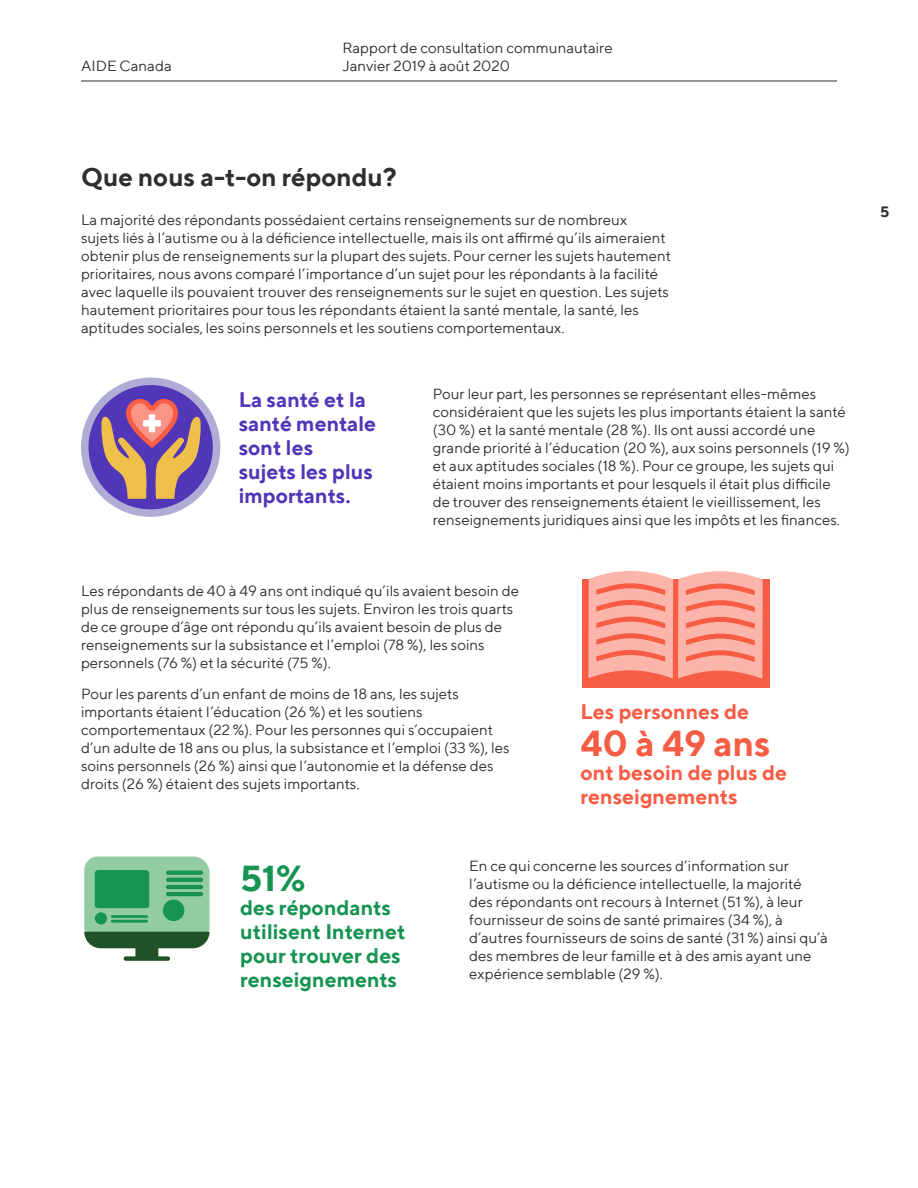
<style>
.page{position:relative;width:918px;height:1188px;background:#fff}
.page>*{position:absolute;margin:0;border:0;box-sizing:border-box;transform-origin:0 0}
.SUBHEAD_2{font:700 36px "TT Norms";color:#f75c45}
.SUBHEAD_2-2{font:700 36px "TT Norms";color:#179452}
.SUBHEAD_2-3{font:700 25.5px "TT Norms";color:#2e2e2e}
.SUBHEAD_2-4{font:700 21px/24px "TT Norms";color:#179452}
.SUBHEAD_2-5{font:700 21px/24px "TT Norms";color:#5236b8}
.SUBHEAD_2-6{font:700 21px/24px "TT Norms";color:#f75c45}
.BODY{font:15px/18px "TT Norms";color:#2e2e2e}
.t1{font:700 15px "TT Norms";color:#2e2e2e}
</style>
<div class="page">
<hr style="left:81px;top:81px;width:756px;height:1px;background:#2e2e2e">
<svg style="left:85px;top:381px;width:132px;height:132px;background:#6750be"></svg>
<div style="left:81px;top:378px;width:139px;height:139px;border:8px solid #afacd5;border-radius:50%"></div>
<svg style="left:101px;top:399px;width:100px;height:100px;background:#a87788"></svg>
<div style="left:124px;top:956px;width:46px;height:5px;background:#1f5327;border-radius:2px"></div>
<svg style="left:84px;top:857px;width:126px;height:91px;background:#5da877"></svg>
<div style="left:582px;top:580px;width:188px;height:108px;background:#f75c45"></div>
<svg style="left:588px;top:571px;width:175px;height:108px"></svg>
<p class="BODY" style="left:81px;top:57px;width:92px">AIDE Canada</p>
<p class="BODY" style="left:342px;top:39px;width:272px">Rapport de consultation communautaire<br>Janvier 2019 à août 2020</p>
<p class="SUBHEAD_2-3" style="left:81px;top:161px;width:317px">Que nous a-t-on répondu?</p>
<p class="BODY" style="left:81px;top:210px;width:592px">La majorité des répondants possédaient certains renseignements sur de nombreux<br>sujets liés à l’autisme ou à la déficience intellectuelle, mais ils ont affirmé qu’ils aimeraient obtenir plus de renseignements sur la plupart des sujets. Pour cerner les sujets hautement prioritaires, nous avons comparé l’importance d’un sujet pour les répondants à la facilité avec laquelle ils pouvaient trouver des renseignements sur le sujet en question. Les sujets hautement prioritaires pour tous les répondants étaient la santé mentale, la santé, les aptitudes sociales, les soins personnels et les soutiens comportementaux.</p>
<p class="SUBHEAD_2-5" style="left:239px;top:387px;width:139px">La santé et la santé mentale sont les<br>sujets les plus importants.</p>
<p class="BODY" style="left:433px;top:385px;width:419px">Pour leur part, les personnes se représentant elles-mêmes considéraient que les sujets les plus importants étaient la santé (30 %) et la santé mentale (28 %). Ils ont aussi accordé une grande priorité à l’éducation (20 %), aux soins personnels (19 %) et aux aptitudes sociales (18 %). Pour ce groupe, les sujets qui étaient moins importants et pour lesquels il était plus difficile de trouver des renseignements étaient le vieillissement, les renseignements juridiques ainsi que les impôts et les finances.</p>
<p class="BODY" style="left:81px;top:581px;width:440px">Les répondants de 40 à 49 ans ont indiqué qu’ils avaient besoin de plus de renseignements sur tous les sujets. Environ les trois quarts de ce groupe d’âge ont répondu qu’ils avaient besoin de plus de renseignements sur la subsistance et l’emploi (78 %), les soins personnels (76 %) et la sécurité (75 %).</p>
<p class="BODY" style="left:81px;top:685px;width:430px">Pour les parents d’un enfant de moins de 18 ans, les sujets importants étaient l’éducation (26 %) et les soutiens comportementaux (22 %). Pour les personnes qui s’occupaient d’un adulte de 18 ans ou plus, la subsistance et l’emploi (33 %), les soins personnels (26 %) ainsi que l’autonomie et la défense des droits (26 %) étaient des sujets importants.</p>
<p class="SUBHEAD_2-6" style="left:580px;top:699px;width:170px">Les personnes de</p>
<p class="SUBHEAD_2" style="left:580px;top:721px;width:192px">40 à 49 ans</p>
<p class="SUBHEAD_2-6" style="left:580px;top:761px;width:208px">ont besoin de plus de renseignements</p>
<p class="SUBHEAD_2-2" style="left:240px;top:856px;width:67px">51%</p>
<p class="SUBHEAD_2-4" style="left:240px;top:895px;width:167px">des répondants utilisent Internet pour trouver des renseignements</p>
<p class="BODY" style="left:469px;top:856px;width:360px">En ce qui concerne les sources d’information sur l’autisme ou la déficience intellectuelle, la majorité des répondants ont recours à Internet (51 %), à leur fournisseur de soins de santé primaires (34 %), à d’autres fournisseurs de soins de santé (31 %) ainsi qu’à des membres de leur famille et à des amis ayant une expérience semblable (29 %).</p>
<p class="t1" style="left:880px;top:203px;width:11px">5</p>
</div>
